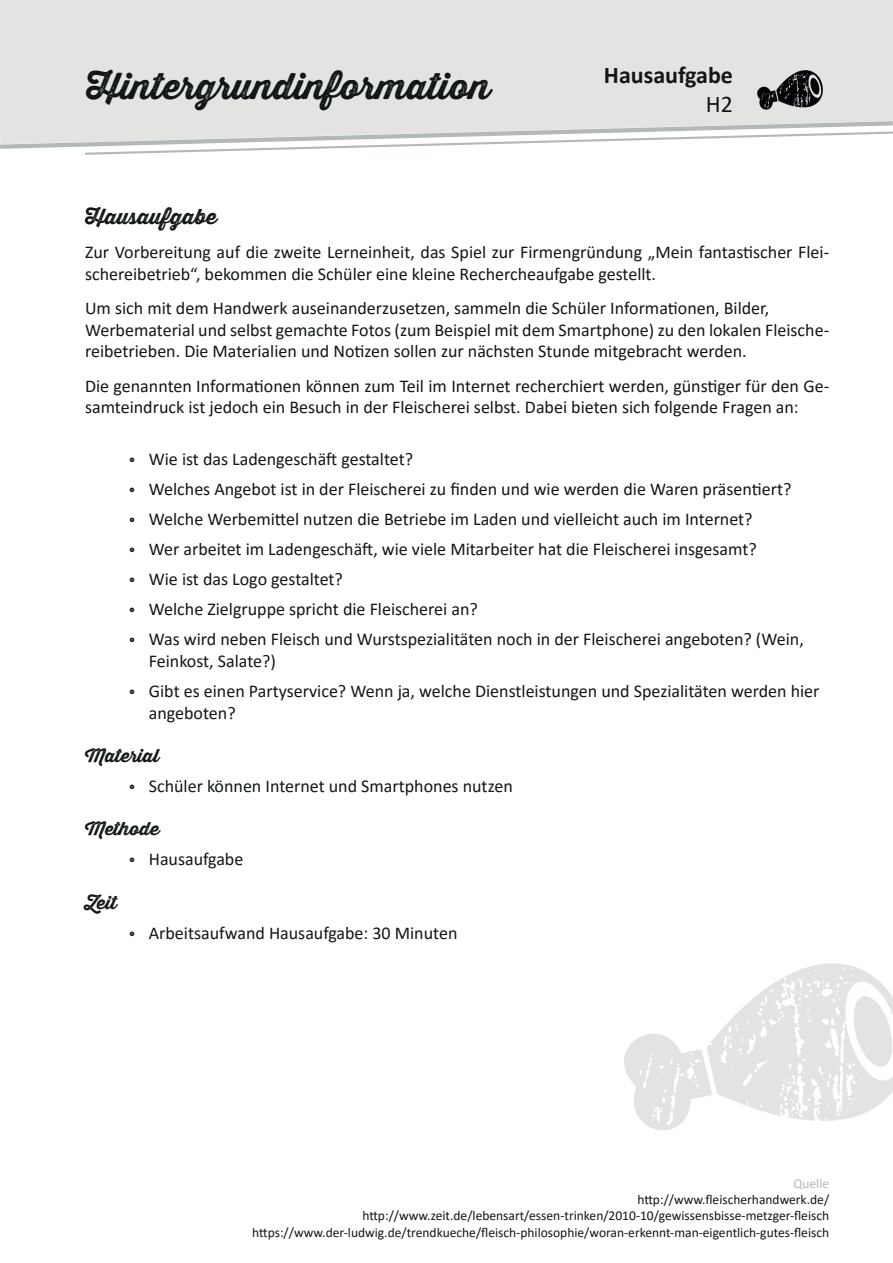
<style>
.page{position:relative;width:893px;height:1263px;background:#fff}
.page>*{position:absolute;margin:0;border:0;box-sizing:border-box;transform-origin:0 0}
.t1{font:36px "Thirsty Rough Bol One";color:#121617}
.t2{font:700 24px "Calibri";color:#121617}
.t3{font:24px "Calibri";color:#121617}
.t4{font:21px "Thirsty Rough Bol One";color:#121617}
.t5{font:18px/21.6px "Calibri";color:#121617}
.t6{font:18px "Thirsty Rough Bol One";color:#121617}
.t7{font:13.5px/16.2px "Calibri";color:#121617;text-align:right}
.t8{font:13.5px "Calibri";color:#b3b8b9}
.s1{font-family:"Thirsty Rough Bol One"}
</style>
<div class="page">
<svg style="left:624px;top:963px;width:269px;height:167px"></svg>
<div style="left:0;top:0;width:893px;height:121px;background:#e2e4e2"></div>
<svg style="left:0;top:121px;width:893px;height:34px"></svg>
<img style="left:751px;top:68px;width:77px;height:45px">
<h1 class="t1" style="left:86px;top:59px;width:406px">Hintergrundinformation</h1>
<p class="t4" style="left:85px;top:200px;width:133px">Hausaufgabe</p>
<h2 class="t2" style="left:604px;top:58px;width:131px">Hausaufgabe</h2>
<h2 class="t3" style="left:706px;top:87px;width:29px">H2</h2>
<p class="t5" style="left:85px;top:241px;width:746px">Zur Vorbereitung auf die zweite Lerneinheit, das Spiel zur Firmengründung „Mein fantastischer Flei&shy;schereibetrieb“, bekommen die Schüler eine kleine Rechercheaufgabe gestellt.</p>
<p class="t5" style="left:85px;top:297px;width:746px">Um sich mit dem Handwerk auseinanderzusetzen, sammeln die Schüler Informationen, Bilder,<br>Werbematerial und selbst gemachte Fotos (zum Beispiel mit dem Smartphone) zu den lokalen Fleische&shy;reibetrieben. Die Materialien und Notizen sollen zur nächsten Stunde mitgebracht werden.</p>
<p class="t5" style="left:85px;top:374px;width:746px">Die genannten Informationen können zum Teil im Internet recherchiert werden, günstiger für den Ge&shy;samteindruck ist jedoch ein Besuch in der Fleischerei selbst. Dabei bieten sich folgende Fragen an:</p>
<p class="t5" style="left:128px;top:448px;width:287px"><span class="s1">•</span> Wie ist das Ladengeschäft gestaltet?</p>
<p class="t5" style="left:128px;top:478px;width:665px"><span class="s1">•</span> Welches Angebot ist in der Fleischerei zu finden und wie werden die Waren präsentiert?</p>
<p class="t5" style="left:128px;top:508px;width:627px"><span class="s1">•</span> Welche Werbemittel nutzen die Betriebe im Laden und vielleicht auch im Internet?</p>
<p class="t5" style="left:128px;top:538px;width:631px"><span class="s1">•</span> Wer arbeitet im Ladengeschäft, wie viele Mitarbeiter hat die Fleischerei insgesamt?</p>
<p class="t5" style="left:128px;top:568px;width:217px"><span class="s1">•</span> Wie ist das Logo gestaltet?</p>
<p class="t5" style="left:128px;top:598px;width:352px"><span class="s1">•</span> Welche Zielgruppe spricht die Fleischerei an?</p>
<p class="t5" style="left:149px;top:628px;width:656px;text-indent:-21px"><span class="s1">•</span> Was wird neben Fleisch und Wurstspezialitäten noch in der Fleischerei angeboten? (Wein,<br>Feinkost, Salate?)</p>
<p class="t5" style="left:149px;top:680px;width:672px;text-indent:-21px"><span class="s1">•</span> Gibt es einen Partyservice? Wenn ja, welche Dienstleistungen und Spezialitäten werden hier angeboten?</p>
<p class="t6" style="left:85px;top:742px;width:75px">Material</p>
<p class="t5" style="left:128px;top:775px;width:387px"><span class="s1">•</span> Schüler können Internet und Smartphones nutzen</p>
<p class="t6" style="left:85px;top:815px;width:76px">Methode</p>
<p class="t5" style="left:128px;top:848px;width:117px"><span class="s1">•</span> Hausaufgabe</p>
<p class="t6" style="left:85px;top:888px;width:33px">Zeit</p>
<p class="t5" style="left:128px;top:921px;width:331px"><span class="s1">•</span> Arbeitsaufwand Hausaufgabe: 30 Minuten</p>
<p class="t8" style="left:793px;top:1174px;width:37px">Quelle</p>
<p class="t7" style="left:252px;top:1191px;width:578px">http://www.fleischerhandwerk.de/ http://www.zeit.de/lebensart/essen-trinken/2010-10/gewissensbisse-metzger-fleisch https://www.der-ludwig.de/trendkueche/fleisch-philosophie/woran-erkennt-man-eigentlich-gutes-fleisch</p>
</div>
